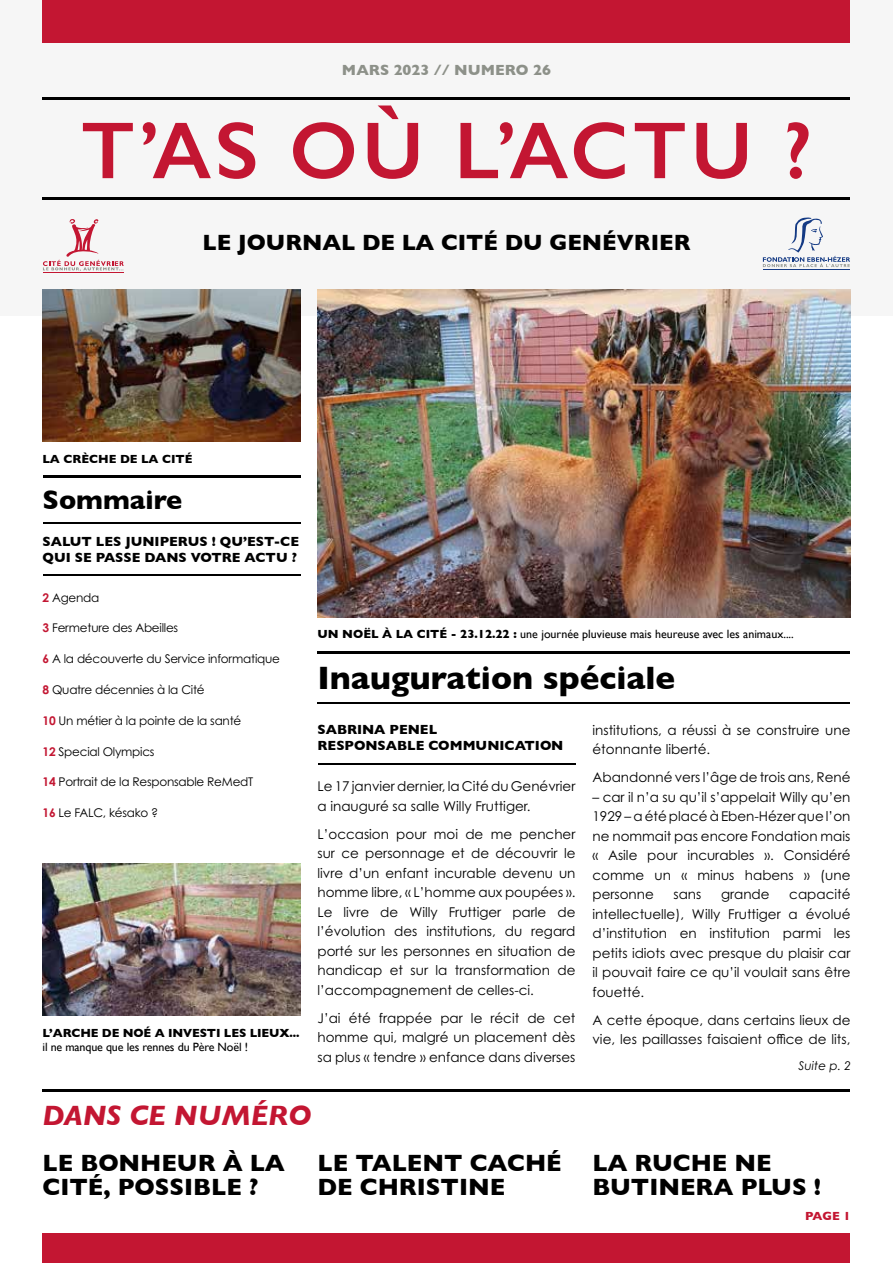
<style>
.page{position:relative;width:893px;height:1263px;background:#fff}
.page>*{position:absolute;margin:0;border:0;box-sizing:border-box;transform-origin:0 0}
.t1{font:600 81px "Gill Sans";letter-spacing:.05em;color:#c31632}
.t2{font:700 33px "Gill Sans";color:#000}
.t3{font:italic 700 28.5px "Gill Sans";color:#c31632}
.t4{font:700 27px "Gill Sans";color:#000}
.t5{font:700 24px/24px "Gill Sans";color:#000}
.t6{font:700 22.5px "Gill Sans";color:#000}
.t7{font:700 15px "Gill Sans";color:#8d9189}
.t8{font:13.5px/19.5px "Century Gothic Pro";color:#000;text-align:justify}
.t9{font:700 13.5px/16.2px "Gill Sans";color:#000}
.t10{font:12px "Century Gothic Pro";letter-spacing:-.02em;color:#000}
.t11{font:12px "Gill Sans";color:#000}
.t12{font:700 12px "Gill Sans";letter-spacing:-.01em;color:#000}
.t13{font:italic 12px "Century Gothic Pro";color:#000}
.t14{font:700 12px "Gill Sans";color:#c31632}
.s1{font-weight:700;color:#c31632}
.s2{font-weight:700}
</style>
<div class="page">
<div style="left:0;top:0;width:893px;height:315px;background:#f6f6f6"></div>
<div style="left:43px;top:0;width:807px;height:43px;background:#c31632"></div>
<div style="left:43px;top:1233px;width:807px;height:30px;background:#c31632"></div>
<hr style="left:43px;top:97px;width:807px;height:3px;background:#000">
<hr style="left:43px;top:197px;width:807px;height:3px;background:#000">
<hr style="left:43px;top:1089px;width:807px;height:3px;background:#000">
<hr style="left:317px;top:651px;width:533px;height:3px;background:#000">
<img style="left:43px;top:289px;width:257px;height:152px">
<img style="left:43px;top:863px;width:257px;height:153px">
<img style="left:317px;top:289px;width:533px;height:328px">
<hr style="left:43px;top:475px;width:257px;height:3px;background:#000">
<hr style="left:43px;top:522px;width:257px;height:1px;background:#000">
<hr style="left:317px;top:702px;width:533px;height:1px;background:#000">
<hr style="left:317px;top:763px;width:258px;height:1px;background:#000">
<hr style="left:43px;top:574px;width:257px;height:2px;background:#000">
<svg style="left:763px;top:218px;width:87px;height:49px"></svg>
<hr style="left:763px;top:269px;width:87px;height:1px;background:#143a84">
<hr style="left:43px;top:272px;width:81px;height:1px;background:#c31632">
<svg style="left:43px;top:219px;width:81px;height:52px"></svg>
<p class="t7" style="left:342px;top:58px;width:211px">MARS 2023 // NUMERO 26</p>
<h1 class="t1" style="left:81px;top:102px;width:733px">T’AS OÙ L’ACTU ?</h1>
<h3 class="t6" style="left:202px;top:224px;width:490px">LE JOURNAL DE LA CITÉ DU GENÉVRIER</h3>
<p class="t12" style="left:43px;top:449px;width:152px">LA CRÈCHE DE LA CITÉ</p>
<h3 class="t4" style="left:43px;top:479px;width:141px">Sommaire</h3>
<p class="t9" style="left:43px;top:532px;width:258px">SALUT LES JUNIPERUS ! QU’EST-CE<br>QUI SE PASSE DANS VOTRE ACTU ?</p>
<p class="t10" style="left:43px;top:590px;width:58px"><span class="s1">2</span> Agenda</p>
<p class="t10" style="left:43px;top:621px;width:137px"><span class="s1">3</span> Fermeture des Abeilles</p>
<p class="t10" style="left:43px;top:651px;width:239px"><span class="s1">6</span> A la découverte du Service informatique</p>
<p class="t10" style="left:43px;top:682px;width:164px"><span class="s1">8</span> Quatre décennies à la Cité</p>
<p class="t10" style="left:43px;top:713px;width:200px"><span class="s1">10</span> Un métier à la pointe de la santé</p>
<p class="t10" style="left:43px;top:744px;width:114px"><span class="s1">12</span> Special Olympics</p>
<p class="t10" style="left:43px;top:775px;width:212px"><span class="s1">14</span> Portrait de la Responsable ReMedT</p>
<p class="t10" style="left:43px;top:805px;width:117px"><span class="s1">16</span> Le FALC, késako ?</p>
<p class="t12" style="left:43px;top:1023px;width:258px">L’ARCHE DE NOÉ A INVESTI LES LIEUX...</p>
<p class="t11" style="left:43px;top:1040px;width:207px">il ne manque que les rennes du Père Noël !</p>
<p class="t11" style="left:317px;top:627px;width:478px"><span class="s2">UN NOËL À LA CITÉ - 23.12.22 :</span> une journée pluvieuse mais heureuse avec les animaux....</p>
<h2 class="t2" style="left:317px;top:652px;width:359px">Inauguration spéciale</h2>
<p class="t9" style="left:317px;top:721px;width:248px">SABRINA PENEL<br>RESPONSABLE COMMUNICATION</p>
<p class="t8" style="left:317px;top:776px;width:259px">Le 17 janvier dernier, la Cité du Genévrier a inauguré sa salle Willy Fruttiger.</p>
<p class="t8" style="left:317px;top:824px;width:259px">L’occasion pour moi de me pencher sur ce personnage et de découvrir le livre d’un enfant incurable devenu un homme libre, « L’homme aux poupées ».<br>Le livre de Willy Fruttiger parle de l’évolution des institutions, du regard porté sur les personnes en situation de handicap et sur la transformation de l’accompagnement de celles-ci.</p>
<p class="t8" style="left:317px;top:1008px;width:259px">J’ai été frappée par le récit de cet homme qui, malgré un placement dès sa plus « tendre » enfance dans diverses</p>
<p class="t8" style="left:592px;top:720px;width:259px">institutions, a réussi à se construire une étonnante liberté.</p>
<p class="t8" style="left:592px;top:767px;width:259px">Abandonné vers l’âge de trois ans, René</p>
<p class="t8" style="left:592px;top:787px;width:259px">– car il n’a su qu’il s’appelait Willy qu’en 1929 – a été placé à Eben-Hézer que l’on ne nommait pas encore Fondation mais « Asile pour incurables ». Considéré comme un « minus habens » (une personne</p>
<p class="t8" style="left:592px;top:884px;width:259px;text-indent:197px">capacité intellectuelle), Willy Fruttiger a évolué d’institution en institution parmi les petits idiots avec presque du plaisir car il pouvait faire ce qu’il voulait sans être fouetté.</p>
<p class="t8" style="left:592px;top:1010px;width:259px">A cette époque, dans certains lieux de vie, les paillasses faisaient office de lits,</p>
<p class="t13" style="left:799px;top:1059px;width:54px">Suite p. 2</p>
<p class="t8" style="left:673px;top:884px;width:29px">sans</p>
<p class="t8" style="left:721px;top:884px;width:50px">grande</p>
<h3 class="t3" style="left:43px;top:1098px;width:270px">DANS CE NUMÉRO</h3>
<h3 class="t5" style="left:43px;top:1150px;width:244px">LE BONHEUR À LA<br>CITÉ, POSSIBLE ?</h3>
<h3 class="t5" style="left:317px;top:1150px;width:246px">LE TALENT CACHÉ<br>DE CHRISTINE</h3>
<h3 class="t5" style="left:592px;top:1150px;width:230px">LA RUCHE NE<br>BUTINERA PLUS !</h3>
<p class="t14" style="left:805px;top:1207px;width:47px">PAGE 1</p>
</div>
